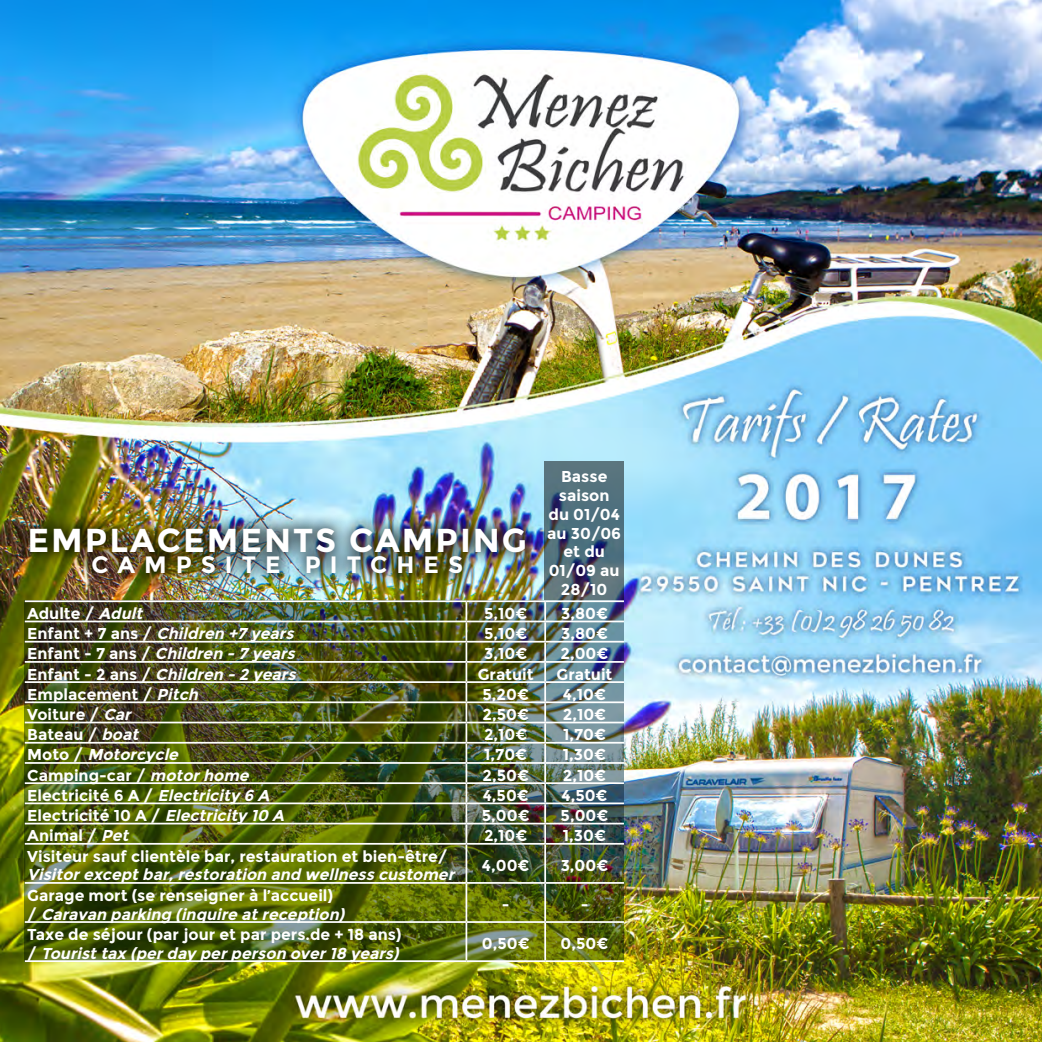
<style>
.page{position:relative;width:1042px;height:1042px;background:#fff}
.page>*{position:absolute;margin:0;border:0;box-sizing:border-box;transform-origin:0 0}
.t1{font:700 33.07px "Montserrat";letter-spacing:.06em;color:#fff}
.t2{font:700 23.62px "Montserrat";letter-spacing:.38em;color:#fff}
.t3{font:700 15.75px/18.9px "Montserrat";color:#fff}
.t4{font:italic 700 15.75px "Montserrat";color:#fff}
.s1{font-style:italic}
.s2{font-style:normal}
</style>
<div class="page">
<img style="left:0;top:0;width:1042px;height:1042px">
<div style="left:14px;top:512px;width:527px;height:77px;background:#000;opacity:.75"></div>
<svg style="left:544px;top:461px;width:80px;height:139px;background:#4e6776"></svg>
<img style="left:25px;top:602px;width:599px;height:358px">
<hr style="left:25px;top:600px;width:441px;height:2px;background:#fff">
<hr style="left:466px;top:600px;width:79px;height:2px;background:#fff">
<hr style="left:545px;top:600px;width:79px;height:2px;background:#fff">
<hr style="left:25px;top:620px;width:441px;height:2px;background:#fff">
<hr style="left:466px;top:620px;width:79px;height:2px;background:#fff">
<hr style="left:545px;top:620px;width:79px;height:2px;background:#fff">
<hr style="left:25px;top:641px;width:441px;height:1px;background:#fff">
<hr style="left:466px;top:641px;width:79px;height:1px;background:#fff">
<hr style="left:545px;top:641px;width:79px;height:1px;background:#fff">
<hr style="left:25px;top:661px;width:441px;height:2px;background:#fff">
<hr style="left:466px;top:661px;width:79px;height:2px;background:#fff">
<hr style="left:545px;top:661px;width:79px;height:2px;background:#fff">
<hr style="left:25px;top:681px;width:441px;height:2px;background:#fff">
<hr style="left:466px;top:681px;width:79px;height:2px;background:#fff">
<hr style="left:545px;top:681px;width:79px;height:2px;background:#fff">
<hr style="left:25px;top:701px;width:441px;height:2px;background:#fff">
<hr style="left:466px;top:701px;width:79px;height:2px;background:#fff">
<hr style="left:545px;top:701px;width:79px;height:2px;background:#fff">
<hr style="left:25px;top:721px;width:441px;height:2px;background:#fff">
<hr style="left:466px;top:721px;width:79px;height:2px;background:#fff">
<hr style="left:545px;top:721px;width:79px;height:2px;background:#fff">
<hr style="left:25px;top:742px;width:441px;height:1px;background:#fff">
<hr style="left:466px;top:742px;width:79px;height:1px;background:#fff">
<hr style="left:545px;top:742px;width:79px;height:1px;background:#fff">
<hr style="left:25px;top:762px;width:441px;height:2px;background:#fff">
<hr style="left:466px;top:762px;width:79px;height:2px;background:#fff">
<hr style="left:545px;top:762px;width:79px;height:2px;background:#fff">
<hr style="left:25px;top:782px;width:441px;height:2px;background:#fff">
<hr style="left:466px;top:782px;width:79px;height:2px;background:#fff">
<hr style="left:545px;top:782px;width:79px;height:2px;background:#fff">
<hr style="left:25px;top:802px;width:441px;height:2px;background:#fff">
<hr style="left:466px;top:802px;width:79px;height:2px;background:#fff">
<hr style="left:545px;top:802px;width:79px;height:2px;background:#fff">
<hr style="left:25px;top:823px;width:441px;height:1px;background:#fff">
<hr style="left:466px;top:823px;width:79px;height:1px;background:#fff">
<svg style="left:465px;top:602px;width:2px;height:241px"></svg>
<hr style="left:545px;top:823px;width:79px;height:1px;background:#fff">
<svg style="left:544px;top:602px;width:2px;height:241px"></svg>
<hr style="left:25px;top:843px;width:441px;height:1px;background:#fff">
<hr style="left:466px;top:843px;width:79px;height:1px;background:#fff">
<hr style="left:465px;top:844px;width:2px;height:38px;background:#fff">
<hr style="left:545px;top:843px;width:79px;height:1px;background:#fff">
<hr style="left:544px;top:844px;width:2px;height:38px;background:#fff">
<hr style="left:25px;top:882px;width:441px;height:2px;background:#fff">
<hr style="left:466px;top:882px;width:79px;height:2px;background:#fff">
<hr style="left:465px;top:884px;width:2px;height:37px;background:#fff">
<hr style="left:545px;top:882px;width:79px;height:2px;background:#fff">
<hr style="left:544px;top:884px;width:2px;height:37px;background:#fff">
<hr style="left:25px;top:921px;width:441px;height:2px;background:#fff">
<hr style="left:466px;top:921px;width:79px;height:2px;background:#fff">
<hr style="left:465px;top:923px;width:2px;height:37px;background:#fff">
<hr style="left:545px;top:921px;width:79px;height:2px;background:#fff">
<hr style="left:544px;top:923px;width:2px;height:37px;background:#fff">
<hr style="left:25px;top:960px;width:441px;height:2px;background:#fff">
<hr style="left:466px;top:960px;width:79px;height:2px;background:#fff">
<hr style="left:545px;top:960px;width:79px;height:2px;background:#fff">
<h1 class="t1" style="left:28px;top:520px;width:501px">EMPLACEMENTS CAMPING</h1>
<h2 class="t2" style="left:91px;top:551px;width:373px">CAMPSITE PITCHES</h2>
<p class="t3" style="left:547px;top:467px;width:75px;text-align:center">Basse saison du 01/04 au 30/06 et du<br>01/09 au<br>28/10</p>
<p class="t3" style="left:27px;top:604px;width:121px">Adulte / <span class="s1">Adult</span></p>
<p class="t3" style="left:484px;top:604px;width:45px">5,10€</p>
<p class="t3" style="left:561px;top:604px;width:49px">3,80€</p>
<p class="t4" style="left:27px;top:624px;width:272px"><span class="s2">E n f a n t + 7 a n s /</span> Children +7 years</p>
<p class="t3" style="left:484px;top:624px;width:45px">5,10€</p>
<p class="t3" style="left:561px;top:624px;width:49px">3,80€</p>
<p class="t4" style="left:27px;top:644px;width:273px"><span class="s2">E n f a n t - 7 a n s /</span> Children -7 years</p>
<p class="t3" style="left:484px;top:644px;width:45px">3,10€</p>
<p class="t3" style="left:560px;top:644px;width:50px">2,00€</p>
<p class="t4" style="left:27px;top:665px;width:274px"><span class="s2">E n f a n t - 2 a n s /</span> Children -2 years</p>
<p class="t3" style="left:478px;top:665px;width:58px">Gratuit</p>
<p class="t3" style="left:556px;top:665px;width:58px">Gratuit</p>
<p class="t3" style="left:27px;top:685px;width:176px">Emplacement / <span class="s1">Pitch</span></p>
<p class="t3" style="left:482px;top:685px;width:48px">5,20€</p>
<p class="t3" style="left:563px;top:685px;width:45px">4,10€</p>
<p class="t3" style="left:27px;top:705px;width:109px">Voiture / <span class="s1">Car</span></p>
<p class="t3" style="left:482px;top:705px;width:48px">2,50€</p>
<p class="t3" style="left:563px;top:705px;width:45px">2,10€</p>
<p class="t3" style="left:27px;top:725px;width:117px">Bateau / <span class="s1">boat</span></p>
<p class="t3" style="left:484px;top:725px;width:45px">2,10€</p>
<p class="t3" style="left:563px;top:725px;width:45px">1,70€</p>
<p class="t4" style="left:27px;top:745px;width:157px"><span class="s2">M o t o /</span> Motorcycle</p>
<p class="t3" style="left:484px;top:745px;width:45px">1,70€</p>
<p class="t3" style="left:563px;top:745px;width:45px">1,30€</p>
<p class="t3" style="left:27px;top:766px;width:227px">Camping-car / <span class="s1">motorhome</span></p>
<p class="t3" style="left:482px;top:766px;width:48px">2,50€</p>
<p class="t3" style="left:563px;top:766px;width:45px">2,10€</p>
<p class="t3" style="left:27px;top:786px;width:248px">Electricité 6 A / <span class="s1">Electricity 6 A</span></p>
<p class="t3" style="left:483px;top:786px;width:48px">4,50€</p>
<p class="t3" style="left:561px;top:786px;width:48px">4,50€</p>
<p class="t3" style="left:27px;top:806px;width:262px">Electricité 10 A / <span class="s1">Electricity 10 A</span></p>
<p class="t3" style="left:482px;top:806px;width:49px">5,00€</p>
<p class="t3" style="left:560px;top:806px;width:49px">5,00€</p>
<p class="t3" style="left:27px;top:826px;width:107px">Animal / <span class="s1">Pet</span></p>
<p class="t3" style="left:484px;top:826px;width:45px">2,10€</p>
<p class="t3" style="left:563px;top:826px;width:45px">1,30€</p>
<p class="t3" style="left:27px;top:846px;width:421px">Visiteur sauf clientèle bar, restauration et bien-être/</p>
<p class="t4" style="left:27px;top:865px;width:433px">Visitorexceptbar,restoration and wellness customer</p>
<p class="t3" style="left:482px;top:856px;width:49px">4,00€</p>
<p class="t3" style="left:561px;top:856px;width:49px">3,00€</p>
<p class="t3" style="left:27px;top:885px;width:323px">Garage mort (se renseigner à l’accueil)<br>/ <span class="s1">Caravan parking (inquire atreception)</span></p>
<p class="t3" style="left:502px;top:895px;width:9px">-</p>
<p class="t3" style="left:581px;top:895px;width:9px">-</p>
<p class="t3" style="left:27px;top:925px;width:377px">Taxe de séjour (par jour et par pers.de + 18 ans) / <span class="s1">Touristtax (perday perperson over18 years)</span></p>
<p class="t3" style="left:482px;top:934px;width:49px">0,50€</p>
<p class="t3" style="left:560px;top:934px;width:49px">0,50€</p>
</div>
